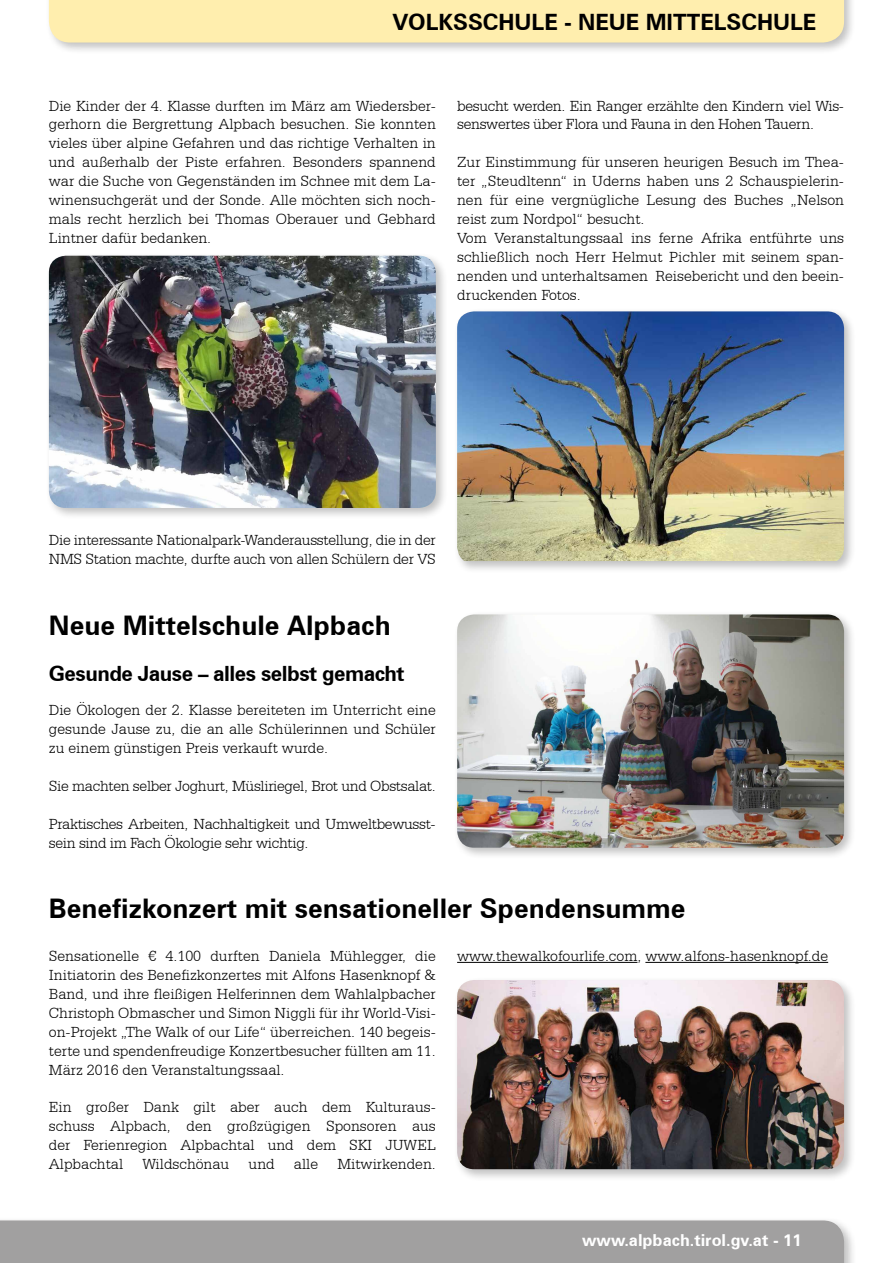
<style>
.page{position:relative;width:893px;height:1263px;background:#fff}
.page>*{position:absolute;margin:0;border:0;box-sizing:border-box;transform-origin:0 0}
.t1{font:700 27px "Zurich BT";color:#000}
.t2{font:700 22.5px "Zurich BT";color:#000}
.t3{font:700 21px "Zurich BT";letter-spacing:-.025em;color:#000}
.t4{font:700 16.5px "Zurich BT";color:#fff}
.t5{font:300 15.75px/18.9px "Serifa BT";color:#000;text-align:justify}
.t6{font:300 15.75px/18.9px "Serifa BT";letter-spacing:-.02em;color:#000}
</style>
<div class="page">
<div style="left:0;top:1216px;width:857px;height:47px;background:#000;opacity:.25"></div>
<div style="left:0;top:1220px;width:844px;height:43px;background:#a1a0a0"></div>
<div style="left:45px;top:0;width:812px;height:55px;background:#000;opacity:.25"></div>
<div style="left:49px;top:0;width:795px;height:43px;background:#ffeeae"></div>
<div style="left:45px;top:252px;width:403px;height:269px;background:#000;opacity:.25"></div>
<img style="left:49px;top:256px;width:387px;height:252px">
<div style="left:453px;top:307px;width:403px;height:267px;background:#000;opacity:.25"></div>
<img style="left:457px;top:311px;width:387px;height:250px">
<div style="left:453px;top:610px;width:403px;height:250px;background:#000;opacity:.25"></div>
<img style="left:457px;top:614px;width:387px;height:234px">
<div style="left:453px;top:976px;width:403px;height:206px;background:#000;opacity:.25"></div>
<img style="left:457px;top:980px;width:387px;height:189px">
<hr style="left:457px;top:962px;width:180px;height:1px;background:#000">
<hr style="left:645px;top:962px;width:183px;height:1px;background:#000">
<h2 class="t2" style="left:392px;top:8px;width:425px">VOLKSSCHULE - NEUE MITTELSCHULE</h2>
<p class="t5" style="left:49px;top:96px;width:388px">Die Kinder der 4. Klasse durften im März am Wiedersber&shy;gerhorn die Bergrettung Alpbach besuchen. Sie konnten vieles über alpine Gefahren und das richtige Verhalten in und außerhalb der Piste erfahren. Besonders spannend war die Suche von Gegenständen im Schnee mit dem La&shy;winensuchgerät und der Sonde. Alle möchten sich noch&shy;mals recht herzlich bei Thomas Oberauer und Gebhard Lintner dafür bedanken.</p>
<p class="t6" style="left:457px;top:96px;width:388px">besucht werden. Ein Ranger erzählte den Kindern viel Wis&shy;senswertes über Flora und Fauna in den Hohen Tauern.</p>
<p class="t5" style="left:457px;top:152px;width:388px;text-align:left">Zur Einstimmung für unseren heurigen Besuch im Thea&shy;ter „Steudltenn“ in Uderns haben uns 2 Schauspielerin&shy;nen für eine vergnügliche Lesung des Buches „Nelson reist zum Nordpol“ besucht.<br>Vom Veranstaltungssaal ins ferne Afrika entführte uns schließlich noch Herr Helmut Pichler mit seinem span&shy;nenden und unterhaltsamen Reisebericht und den beein&shy;druckenden Fotos.</p>
<p class="t6" style="left:49px;top:530px;width:388px">Die interessante Nationalpark-Wanderausstellung, die in der<br>NMS Station machte, durfte auch von allen Schülern der VS</p>
<h1 class="t1" style="left:49px;top:609px;width:343px">Neue Mittelschule Alpbach</h1>
<h3 class="t3" style="left:49px;top:661px;width:357px">Gesunde Jause – alles selbst gemacht</h3>
<p class="t5" style="left:49px;top:701px;width:388px">Die Ökologen der 2. Klasse bereiteten im Unterricht eine gesunde Jause zu, die an alle Schülerinnen und Schüler zu einem günstigen Preis verkauft wurde.</p>
<p class="t6" style="left:49px;top:776px;width:388px">Sie machten selber Joghurt, Müsliriegel, Brot und Obstsalat.</p>
<p class="t6" style="left:49px;top:814px;width:388px">Praktisches Arbeiten, Nachhaltigkeit und Umweltbewusst&shy;sein sind im Fach Ökologie sehr wichtig.</p>
<h1 class="t1" style="left:49px;top:892px;width:638px">Benefizkonzert mit sensationeller Spendensumme</h1>
<p class="t5" style="left:457px;top:946px;width:373px">www.thewalkofourlife.com, www.alfons-hasenknopf.de</p>
<p class="t5" style="left:49px;top:946px;width:388px">Sensationelle € 4.100 durften Daniela Mühlegger, die Initiatorin des Benefizkonzertes mit Alfons Hasenknopf &amp; Band, und ihre fleißigen Helferinnen dem Wahlalpbacher Christoph Obmascher und Simon Niggli für ihr World-Visi&shy;on-Projekt „The Walk of our Life“ überreichen. 140 begeis&shy;terte und spendenfreudige Konzertbesucher füllten am 11.<br>März 2016 den Veranstaltungssaal.</p>
<p class="t5" style="left:49px;top:1097px;width:388px">Ein großer Dank gilt aber auch dem Kulturaus&shy;schuss Alpbach, den großzügigen Sponsoren aus der Ferienregion Alpbachtal und dem SKI JUWEL Alpbachtal Wildschönau und alle Mitwirkenden.</p>
<p class="t4" style="left:582px;top:1230px;width:221px">www.alpbach.tirol.gv.at - 11</p>
</div>
